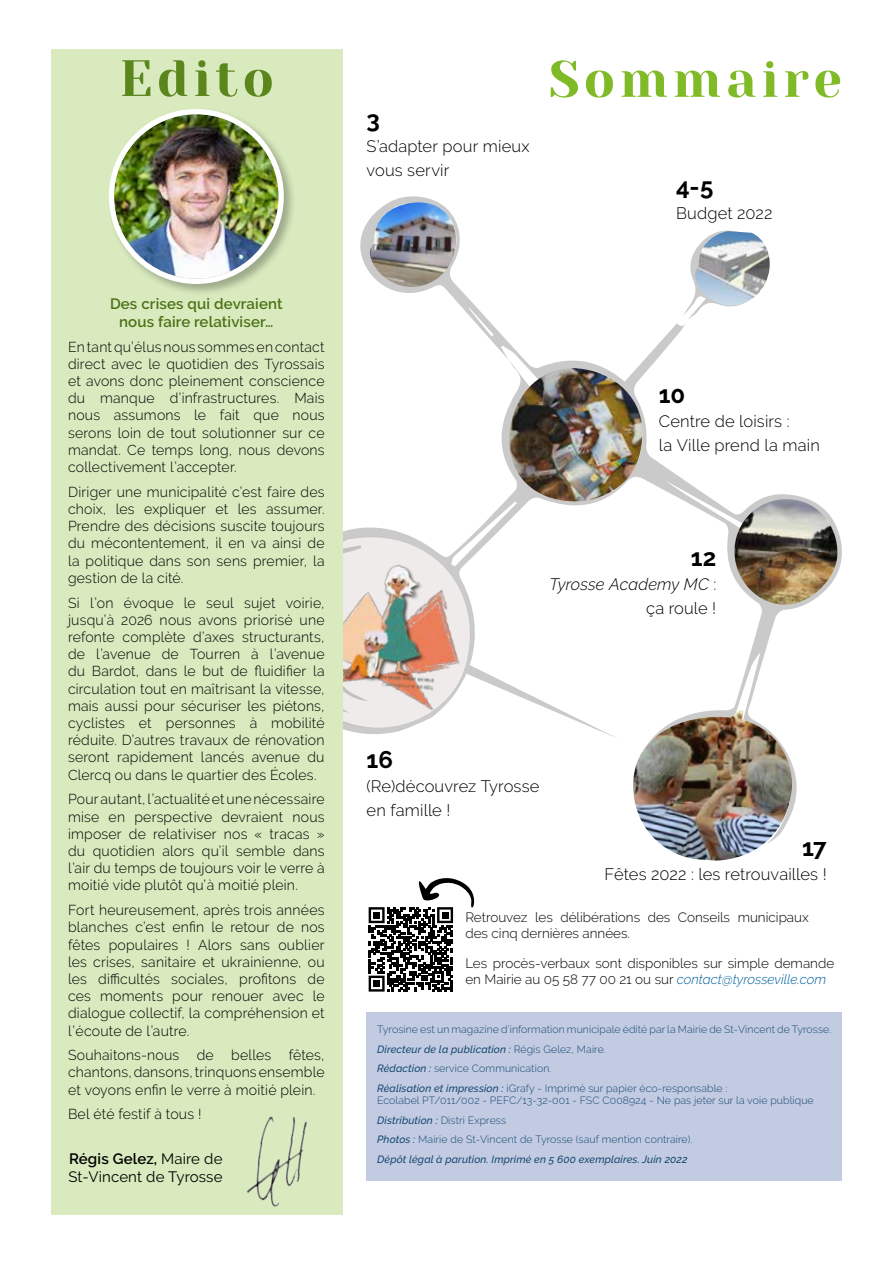
<style>
.page{position:relative;width:893px;height:1263px;background:#fff}
.page>*{position:absolute;margin:0;border:0;box-sizing:border-box;transform-origin:0 0}
.t1{font:51px "Yeseva One";letter-spacing:.09em;color:#80ba27}
.t2{font:51px "Yeseva One";letter-spacing:.09em;color:#4c7117}
.t3{font:700 24px "Raleway";letter-spacing:-.005em;color:#000}
.t4{font:300 16.5px/24px "Raleway";letter-spacing:.01em;color:#000}
.t5{font:italic 300 16.5px/24px "Raleway";letter-spacing:.005em;color:#000;text-align:right}
.t6{font:600 15px/18px "Raleway";letter-spacing:.01em;color:#4c7117;text-align:center}
.t7{font:15px/18px "Raleway";letter-spacing:.01em;color:#000}
.t8{font:300 14.4px/17.2px "Raleway";letter-spacing:.015em;color:#000;text-align:justify}
.t9{font:300 13.5px/16.2px "Raleway";color:#000}
.t10{font:300 10.5px/19.5px "Raleway";letter-spacing:.01em;color:#134871}
.s1{font-weight:600}
.s2{font-style:normal}
.s3{font-style:italic;color:#03609a}
.s4{font-weight:500;font-style:italic}
</style>
<div class="page">
<svg style="left:342px;top:192px;width:500px;height:652px"></svg>
<svg style="left:683px;top:228px;width:85px;height:94px"></svg>
<img style="left:368px;top:202px;width:90px;height:87px">
<img style="left:693px;top:231px;width:78px;height:76px">
<div style="left:367px;top:1013px;width:475px;height:168px;background:#c3cbe2"></div>
<img style="left:733px;top:499px;width:106px;height:107px">
<svg style="left:368px;top:907px;width:85px;height:85px"></svg>
<svg style="left:630px;top:708px;width:165px;height:153px"></svg>
<img style="left:631px;top:710px;width:164px;height:150px">
<svg style="left:369px;top:878px;width:105px;height:113px"></svg>
<img style="left:507px;top:368px;width:138px;height:134px">
<div style="left:51px;top:49px;width:291px;height:1165px;background:#d9eabe"></div>
<div style="left:107px;top:107px;width:189px;height:189px;background:#000;opacity:.27"></div>
<img style="left:114px;top:114px;width:165px;height:165px;border-radius:82px">
<div style="left:109px;top:109px;width:175px;height:175px;border:5px solid #fff;border-radius:50%"></div>
<img style="left:210px;top:1116px;width:132px;height:99px">
<h1 class="t2" style="left:120px;top:41px;width:156px">Edito</h1>
<p class="t6" style="left:110px;top:295px;width:174px">Des crises qui devraient nous faire relativiser…</p>
<p class="t8" style="left:68px;top:338px;width:258px">En tant qu’élus nous sommes en contact direct avec le quotidien des Tyrossais et avons donc pleinement conscience du manque d’infrastructures. Mais nous assumons le fait que nous serons loin de tout solutionner sur ce mandat. Ce temps long, nous devons collectivement l’accepter.</p>
<p class="t8" style="left:68px;top:483px;width:258px">Diriger une municipalité c’est faire des choix, les expliquer et les assumer.<br>Prendre des décisions suscite toujours du mécontentement, il en va ainsi de la politique dans son sens premier, la gestion de la cité.</p>
<p class="t8" style="left:68px;top:594px;width:258px">Si l’on évoque le seul sujet voirie, jusqu’à 2026 nous avons priorisé une refonte complète d’axes structurants, de l’avenue de Tourren à l’avenue du Bardot, dans le but de fluidifier la circulation tout en maîtrisant la vitesse, mais aussi pour sécuriser les piétons, cyclistes et personnes à mobilité réduite. D’autres travaux de rénovation seront rapidement lancés avenue du Clercq ou dans le quartier des Écoles.</p>
<p class="t8" style="left:68px;top:790px;width:258px">Pour autant, l’actualité et une nécessaire mise en perspective devraient nous imposer de relativiser nos « tracas » du quotidien alors qu’il semble dans l’air du temps de toujours voir le verre à moitié vide plutôt qu’à moitié plein.</p>
<p class="t8" style="left:68px;top:901px;width:258px">Fort heureusement, après trois années blanches c’est enfin le retour de nos fêtes populaires ! Alors sans oublier les crises, sanitaire et ukrainienne, ou les difficultés sociales, profitons de ces moments pour renouer avec le dialogue collectif, la compréhension et l’écoute de l’autre.</p>
<p class="t8" style="left:68px;top:1046px;width:258px">Souhaitons-nous de belles fêtes, chantons, dansons, trinquons ensemble et voyons enfin le verre à moitié plein.</p>
<p class="t8" style="left:68px;top:1105px;width:135px">Bel été festif à tous !</p>
<p class="t7" style="left:68px;top:1149px;width:156px"><span class="s1">Régis Gelez,</span> Maire de<br>St-Vincent de Tyrosse</p>
<h2 class="t3" style="left:367px;top:105px;width:15px">3</h2>
<p class="t4" style="left:367px;top:134px;width:165px">S’adapter pour mieux vous servir</p>
<h1 class="t1" style="left:549px;top:42px;width:294px">Sommaire</h1>
<h2 class="t3" style="left:676px;top:173px;width:39px">4-5</h2>
<p class="t4" style="left:676px;top:201px;width:98px">Budget 2022</p>
<h2 class="t3" style="left:659px;top:381px;width:28px">10</h2>
<p class="t4" style="left:659px;top:410px;width:163px">Centre de loisirs :<br>la Ville prend la main</p>
<h2 class="t3" style="left:691px;top:543px;width:27px">12</h2>
<p class="t5" style="left:550px;top:572px;width:168px">Tyrosse Academy MC <span class="s2">: ça roule !</span></p>
<h2 class="t3" style="left:367px;top:746px;width:28px">16</h2>
<p class="t4" style="left:367px;top:774px;width:174px">(Re)découvrez Tyrosse en famille !</p>
<h2 class="t3" style="left:802px;top:834px;width:26px">17</h2>
<p class="t4" style="left:605px;top:862px;width:224px">Fêtes 2022 : les retrouvailles !</p>
<p class="t9" style="left:465px;top:909px;width:345px">Retrouvez les délibérations des Conseils municipaux des cinq dernières années.</p>
<p class="t9" style="left:465px;top:955px;width:370px">Les procès-verbaux sont disponibles sur simple demande en Mairie au 05 58 77 00 21 ou sur <span class="s3">contact@tyrosseville.com</span></p>
<p class="t10" style="left:377px;top:1020px;width:456px">Tyrosine est un magazine d’information municipale édité par la Mairie de St-Vincent de Tyrosse.<br><span class="s4">Directeur de la publication :</span> Régis Gelez, Maire.<br><span class="s4">Rédaction :</span> service Communication.<br><span class="s4">Réalisation et impression :</span> iGrafy - Imprimé sur papier éco-responsable :</p>
<p class="t10" style="left:377px;top:1091px;width:438px">Ecolabel PT/011/002 - PEFC/13-32-001 - FSC C008924 - Ne pas jeter sur la voie publique <span class="s4">Distribution :</span> Distri Express<br><span class="s4">Photos :</span> Mairie de St-Vincent de Tyrosse (sauf mention contraire).<br><span class="s4">Dépôt légal à parution. Imprimé en 5 600 exemplaires. Juin 2022</span></p>
</div>
